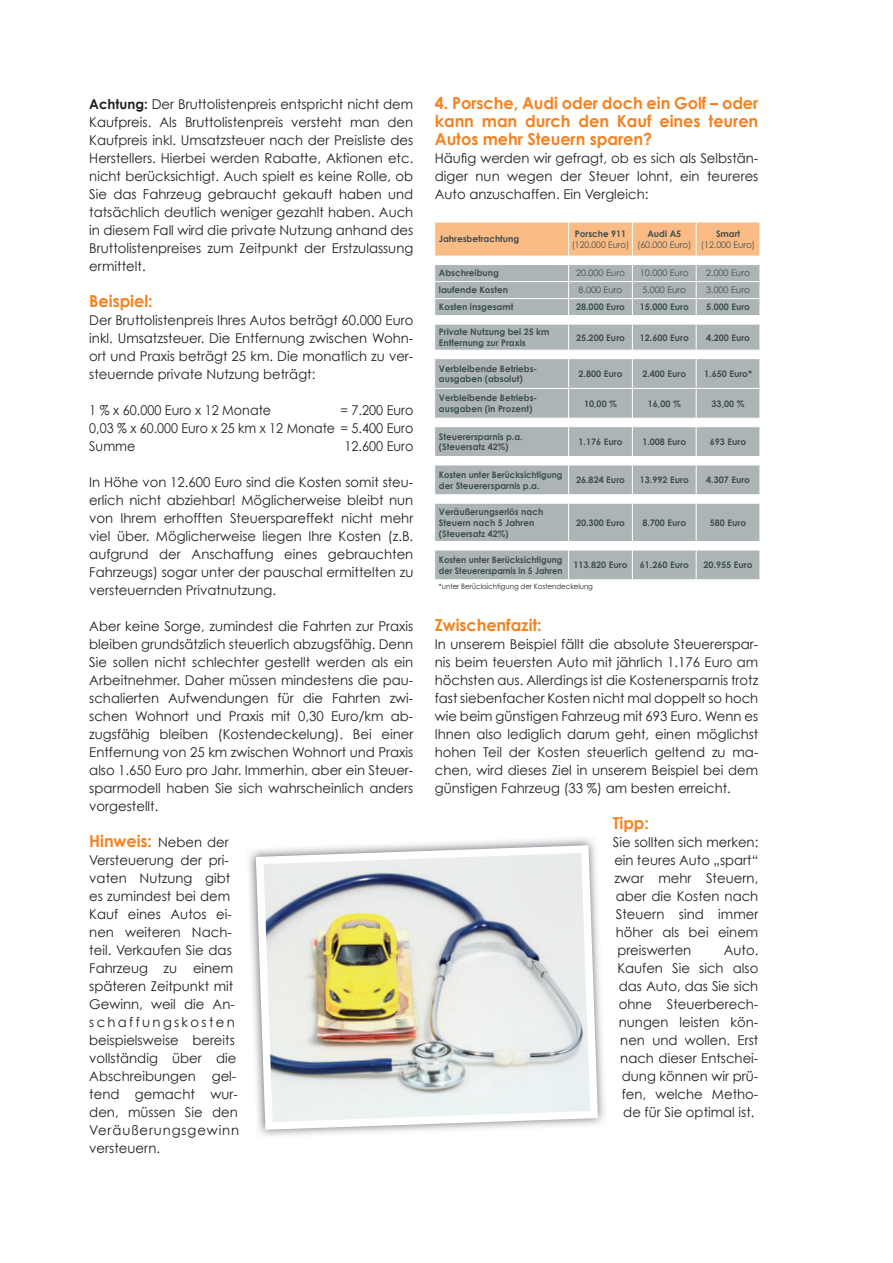
<style>
.page{position:relative;width:893px;height:1263px;background:#fff}
.page>*{position:absolute;margin:0;border:0;box-sizing:border-box;transform-origin:0 0}
.t1{font:700 16.5px/18px "Century Gothic";letter-spacing:-.005em;color:#f58220;text-align:justify}
.t2{font:13.5px/18px "Century Gothic";color:#231f20;text-align:justify}
.t3{font:13.5px/18px "Century Gothic";color:#231f20;text-align:justify;scale:.94 1}
.t4{font:700 9px/10.8px "Century Gothic";color:#3d4f51}
.t5{font:700 9px/10.8px "Century Gothic";color:#3d4f51;scale:.94 1}
.t6{font:9px "Century Gothic";color:#3d4f51}
.t7{font:9px "Century Gothic";color:#3d4f51;scale:.95 1}
.t8{font:7.5px "Century Gothic";color:#231f20;scale:.93 1}
.s1{font-weight:700}
.s2{font-weight:400;font-size:13.5px;color:#231f20}
</style>
<div class="page">
<svg style="left:435px;top:504px;width:325px;height:75px;background:#b6bcbe"></svg>
<hr style="left:434px;top:541px;width:135px;height:1px;background:#fff">
<hr style="left:434px;top:550px;width:135px;height:1px;background:#fff">
<hr style="left:568px;top:504px;width:1px;height:37px;background:#fff">
<hr style="left:569px;top:541px;width:63px;height:1px;background:#fff">
<hr style="left:569px;top:550px;width:63px;height:1px;background:#fff">
<svg style="left:568px;top:542px;width:1px;height:37px"></svg>
<hr style="left:632px;top:504px;width:1px;height:37px;background:#fff">
<hr style="left:632px;top:541px;width:64px;height:1px;background:#fff">
<hr style="left:632px;top:550px;width:64px;height:1px;background:#fff">
<svg style="left:632px;top:542px;width:1px;height:37px"></svg>
<hr style="left:696px;top:504px;width:1px;height:37px;background:#fff">
<hr style="left:696px;top:541px;width:64px;height:1px;background:#fff">
<hr style="left:696px;top:550px;width:64px;height:1px;background:#fff">
<svg style="left:696px;top:542px;width:1px;height:37px"></svg>
<svg style="left:434px;top:222px;width:326px;height:273px"></svg>
<img style="left:249px;top:838px;width:355px;height:298px">
<svg style="left:252px;top:841px;width:350px;height:292px;background:#dadbd3"></svg>
<p class="t2" style="left:89px;top:95px;width:326px"><span class="s1">Achtung:</span> Der Bruttolistenpreis entspricht nicht dem Kaufpreis. Als Bruttolistenpreis versteht man den Kaufpreis inkl. Umsatzsteuer nach der Preisliste des Herstellers. Hierbei werden Rabatte, Aktionen etc. nicht berücksichtigt. Auch spielt es keine Rolle, ob Sie das Fahrzeug gebraucht gekauft haben und tatsächlich deutlich weniger gezahlt haben. Auch in diesem Fall wird die private Nutzung anhand des Bruttolistenpreises zum Zeitpunkt der Erstzulassung ermittelt.</p>
<p class="t1" style="left:89px;top:291px;width:65px">Beispiel:</p>
<p class="t2" style="left:89px;top:311px;width:326px">Der Bruttolistenpreis Ihres Autos beträgt 60.000 Euro inkl. Umsatzsteuer. Die Entfernung zwischen Wohn&shy;ort und Praxis beträgt 25 km. Die monatlich zu ver&shy;steuernde private Nutzung beträgt:</p>
<p class="t3" style="left:89px;top:401px;width:195px">1 % x 60.000 Euro x 12 Monate</p>
<p class="t3" style="left:89px;top:401px;width:346px;text-indent:251px">= 7.200 Euro 0,03 % x 60.000 Euro x 25 km x 12 Monate = 5.400 Euro Summe</p>
<p class="t3" style="left:345px;top:437px;width:75px">12.600 Euro</p>
<p class="t2" style="left:89px;top:473px;width:326px">In Höhe von 12.600 Euro sind die Kosten somit steu&shy;erlich nicht abziehbar! Möglicherweise bleibt nun von Ihrem erhofften Steuerspareffekt nicht mehr viel über. Möglicherweise liegen Ihre Kosten (z.B. aufgrund der Anschaffung eines gebrauchten Fahrzeugs) sogar unter der pauschal ermittelten zu versteuernden Privatnutzung.</p>
<p class="t2" style="left:89px;top:617px;width:326px">Aber keine Sorge, zumindest die Fahrten zur Praxis bleiben grundsätzlich steuerlich abzugsfähig. Denn Sie sollen nicht schlechter gestellt werden als ein Arbeitnehmer. Daher müssen mindestens die pau&shy;schalierten Aufwendungen für die Fahrten zwi&shy;schen Wohnort und Praxis mit 0,30 Euro/km ab&shy;zugsfähig bleiben (Kostendeckelung). Bei einer Entfernung von 25 km zwischen Wohnort und Praxis also 1.650 Euro pro Jahr. Immerhin, aber ein Steuer&shy;sparmodell haben Sie sich wahrscheinlich anders vorgestellt.</p>
<p class="t1" style="left:89px;top:831px;width:141px">Hinweis: <span class="s2">Neben der</span></p>
<p class="t2" style="left:89px;top:851px;width:152px;text-align:left">Versteuerung der pri&shy;vaten Nutzung gibt es zumindest bei dem<br>Kauf eines Autos ei&shy;nen weiteren Nach&shy;teil. Verkaufen Sie das<br>Fahrzeug zu einem späteren Zeitpunkt mit<br>Gewinn, weil die An&shy;schaffungskosten beispielsweise bereits vollständig über die<br>Abschreibungen gel&shy;tend gemacht wur&shy;den, müssen Sie den<br>Veräußerungsgewinn versteuern.</p>
<p class="t1" style="left:435px;top:93px;width:325px">4. Porsche, Audi oder doch ein Golf – oder kann man durch den Kauf eines teuren Autos mehr Steuern sparen?</p>
<p class="t2" style="left:435px;top:149px;width:325px">Häufig werden wir gefragt, ob es sich als Selbstän&shy;diger nun wegen der Steuer lohnt, ein teureres Auto anzuschaffen. Ein Vergleich:</p>
<p class="t4" style="left:439px;top:234px;width:82px">Jahresbetrachtung</p>
<p class="t4" style="left:575px;top:228px;width:53px">Porsche 911</p>
<p class="t7" style="left:572px;top:239px;width:62px">(120.000 Euro)</p>
<p class="t4" style="left:647px;top:228px;width:35px">Audi A5</p>
<p class="t6" style="left:637px;top:239px;width:56px">(60.000 Euro)</p>
<p class="t4" style="left:716px;top:228px;width:26px">Smart</p>
<p class="t6" style="left:701px;top:239px;width:56px">(12.000 Euro)</p>
<p class="t4" style="left:439px;top:268px;width:61px">Abschreibung</p>
<p class="t6" style="left:576px;top:268px;width:50px">20.000 Euro</p>
<p class="t6" style="left:640px;top:268px;width:50px">10.000 Euro</p>
<p class="t6" style="left:706px;top:268px;width:45px">2.000 Euro</p>
<p class="t4" style="left:439px;top:285px;width:71px">laufende Kosten</p>
<p class="t6" style="left:579px;top:285px;width:45px">8.000 Euro</p>
<p class="t6" style="left:642px;top:285px;width:45px">5.000 Euro</p>
<p class="t6" style="left:706px;top:285px;width:45px">3.000 Euro</p>
<p class="t4" style="left:439px;top:302px;width:76px">Kosten insgesamt</p>
<p class="t4" style="left:576px;top:302px;width:50px">28.000 Euro</p>
<p class="t4" style="left:640px;top:302px;width:50px">15.000 Euro</p>
<p class="t4" style="left:706px;top:302px;width:45px">5.000 Euro</p>
<p class="t4" style="left:439px;top:326px;width:112px">Private Nutzung bei 25 km<br>Entfernung zur Praxis</p>
<p class="t4" style="left:576px;top:332px;width:50px">25.200 Euro</p>
<p class="t4" style="left:640px;top:332px;width:50px">12.600 Euro</p>
<p class="t4" style="left:706px;top:332px;width:45px">4.200 Euro</p>
<p class="t4" style="left:439px;top:363px;width:100px">Verbleibende Betriebs&shy;ausgaben (absolut)</p>
<p class="t4" style="left:578px;top:368px;width:45px">2.800 Euro</p>
<p class="t4" style="left:642px;top:368px;width:45px">2.400 Euro</p>
<p class="t4" style="left:704px;top:368px;width:49px">1.650 Euro*</p>
<p class="t4" style="left:439px;top:392px;width:100px">Verbleibende Betriebs&shy;ausgaben (in Prozent)</p>
<p class="t4" style="left:584px;top:398px;width:34px">10,00 %</p>
<p class="t4" style="left:648px;top:398px;width:34px">16,00 %</p>
<p class="t4" style="left:712px;top:398px;width:34px">33,00 %</p>
<p class="t4" style="left:439px;top:431px;width:85px">Steuerersparnis p.a. (Steuersatz 42%)</p>
<p class="t4" style="left:578px;top:436px;width:45px">1.176 Euro</p>
<p class="t4" style="left:642px;top:436px;width:45px">1.008 Euro</p>
<p class="t4" style="left:710px;top:436px;width:38px">693 Euro</p>
<p class="t5" style="left:439px;top:469px;width:133px">Kosten unter Berücksichtigung der Steuerersparnis p.a.</p>
<p class="t4" style="left:576px;top:474px;width:50px">26.824 Euro</p>
<p class="t4" style="left:640px;top:474px;width:50px">13.992 Euro</p>
<p class="t4" style="left:706px;top:474px;width:45px">4.307 Euro</p>
<p class="t4" style="left:439px;top:506px;width:106px">Veräußerungserlös nach<br>Steuern nach 5 Jahren (Steuersatz 42%)</p>
<p class="t4" style="left:576px;top:517px;width:50px">20.300 Euro</p>
<p class="t4" style="left:642px;top:517px;width:45px">8.700 Euro</p>
<p class="t4" style="left:710px;top:517px;width:38px">580 Euro</p>
<p class="t5" style="left:439px;top:554px;width:133px">Kosten unter Berücksichtigung der Steuerersparnis in 5 Jahren</p>
<p class="t4" style="left:573px;top:559px;width:55px">113.820 Euro</p>
<p class="t4" style="left:640px;top:559px;width:50px">61.260 Euro</p>
<p class="t4" style="left:704px;top:559px;width:50px">20.955 Euro</p>
<p class="t8" style="left:439px;top:582px;width:167px">*unter Berücksichtigung der Kostendeckelung</p>
<p class="t1" style="left:435px;top:615px;width:108px">Zwischenfazit:</p>
<p class="t2" style="left:435px;top:635px;width:325px">In unserem Beispiel fällt die absolute Steuererspar&shy;nis beim teuersten Auto mit jährlich 1.176 Euro am höchsten aus. Allerdings ist die Kostenersparnis trotz fast siebenfacher Kosten nicht mal doppelt so hoch wie beim günstigen Fahrzeug mit 693 Euro. Wenn es Ihnen also lediglich darum geht, einen möglichst hohen Teil der Kosten steuerlich geltend zu ma&shy;chen, wird dieses Ziel in unserem Beispiel bei dem günstigen Fahrzeug (33 %) am besten erreicht.</p>
<p class="t1" style="left:613px;top:813px;width:38px">Tipp:</p>
<p class="t2" style="left:613px;top:833px;width:147px">Sie sollten sich merken: ein teures Auto „spart“ zwar mehr Steuern, aber die Kosten nach Steuern sind immer höher als bei einem preiswerten</p>
<p class="t2" style="left:617px;top:941px;width:143px;text-align:right">Auto.<br>Kaufen Sie sich also das Auto, das Sie sich ohne Steuerberech&shy;nungen leisten kön&shy;nen und wollen. Erst nach dieser Entschei&shy;dung können wir prü&shy;fen, welche Metho&shy;de für Sie optimal ist.</p>
</div>
